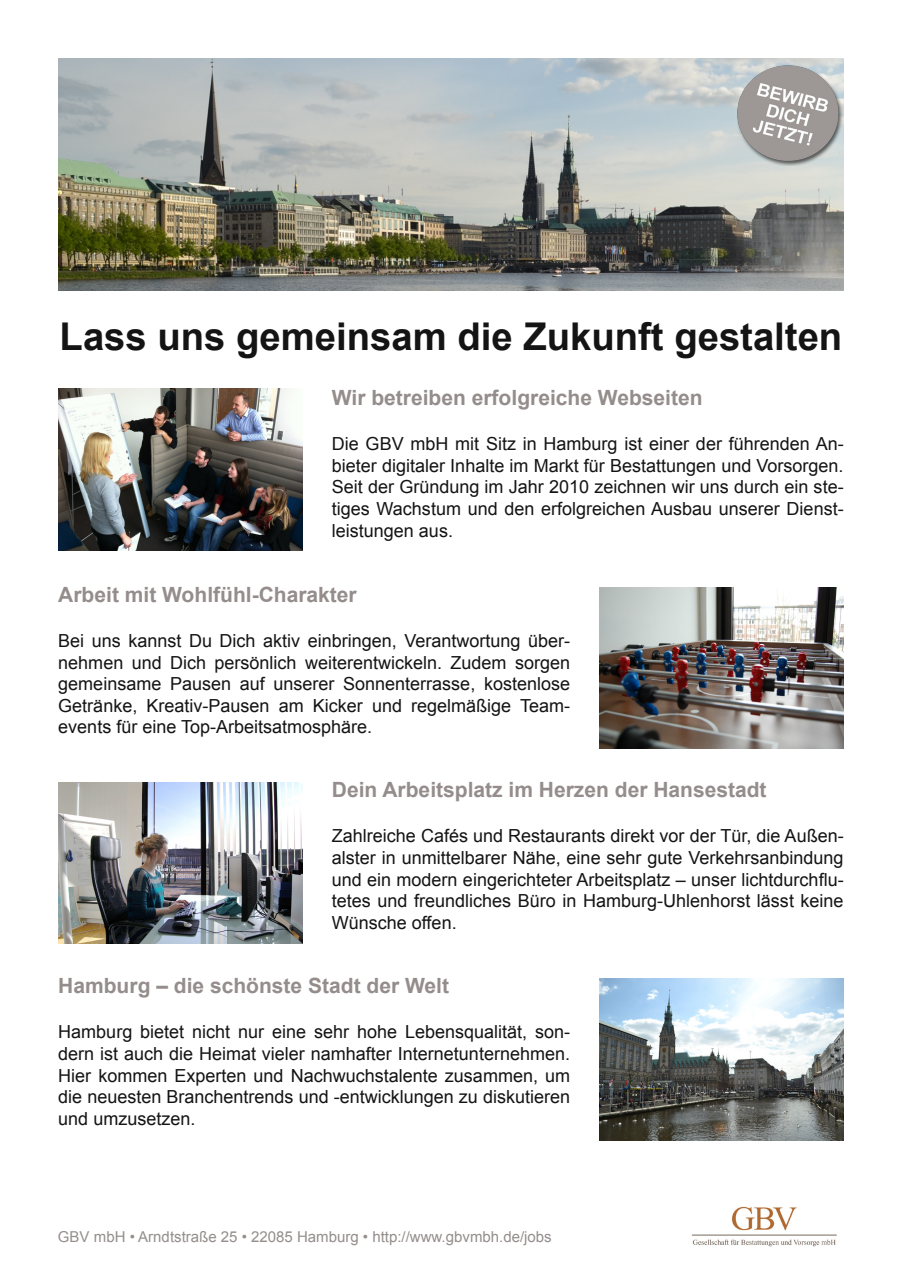
<style>
.page{position:relative;width:902px;height:1272px;background:#fff}
.page>*{position:absolute;margin:0;border:0;box-sizing:border-box;transform-origin:0 0}
.t1{font:700 38.25px "Arial";color:#141414}
.t2{font:700 21px "Arial";color:#948d8b}
.t3{font:18px/21.6px "Arial";color:#141414;text-align:justify}
.t4{font:15px "Arial";color:#948d8b}
</style>
<div class="page">
<img style="left:58px;top:58px;width:785px;height:233px">
<img style="left:58px;top:782px;width:244px;height:161px">
<img style="left:691px;top:1206px;width:146px;height:39px">
<img style="left:58px;top:388px;width:244px;height:162px">
<img style="left:737px;top:65px;width:106px;height:101px">
<img style="left:600px;top:978px;width:243px;height:162px">
<img style="left:600px;top:587px;width:243px;height:161px">
<p class="t1" style="left:60px;top:311px;width:784px">Lass uns gemeinsam die Zukunft gestalten</p>
<p class="t2" style="left:332px;top:384px;width:372px">Wir betreiben erfolgreiche Webseiten</p>
<p class="t3" style="left:332px;top:433px;width:513px">Die GBV mbH mit Sitz in Hamburg ist einer der führenden An&shy;bieter digitaler Inhalte im Markt für Bestattungen und Vorsorgen.<br>Seit der Gründung im Jahr 2010 zeichnen wir uns durch ein ste&shy;tiges Wachstum und den erfolgreichen Ausbau unserer Dienst&shy;leistungen aus.</p>
<p class="t2" style="left:58px;top:580px;width:300px">Arbeit mit Wohlfühl-Charakter</p>
<p class="t3" style="left:58px;top:630px;width:513px">Bei uns kannst Du Dich aktiv einbringen, Verantwortung über&shy;nehmen und Dich persönlich weiterentwickeln. Zudem sorgen gemeinsame Pausen auf unserer Sonnenterrasse, kostenlose Getränke, Kreativ-Pausen am Kicker und regelmäßige Team&shy;events für eine Top-Arbeitsatmosphäre.</p>
<p class="t2" style="left:332px;top:776px;width:436px">Dein Arbeitsplatz im Herzen der Hansestadt</p>
<p class="t3" style="left:332px;top:825px;width:513px">Zahlreiche Cafés und Restaurants direkt vor der Tür, die Außen&shy;alster in unmittelbarer Nähe, eine sehr gute Verkehrsanbindung und ein modern eingerichteter Arbeitsplatz – unser lichtdurchflu&shy;tetes und freundliches Büro in Hamburg-Uhlenhorst lässt keine Wünsche offen.</p>
<p class="t2" style="left:58px;top:972px;width:392px">Hamburg – die schönste Stadt der Welt</p>
<p class="t3" style="left:58px;top:1021px;width:513px">Hamburg bietet nicht nur eine sehr hohe Lebensqualität, son&shy;dern ist auch die Heimat vieler namhafter Internetunternehmen.<br>Hier kommen Experten und Nachwuchstalente zusammen, um die neuesten Branchentrends und -entwicklungen zu diskutieren und umzusetzen.</p>
<p class="t4" style="left:58px;top:1227px;width:495px">GBV mbH • Arndtstraße 25 • 22085 Hamburg • http://www.gbvmbh.de/jobs</p>
</div>
